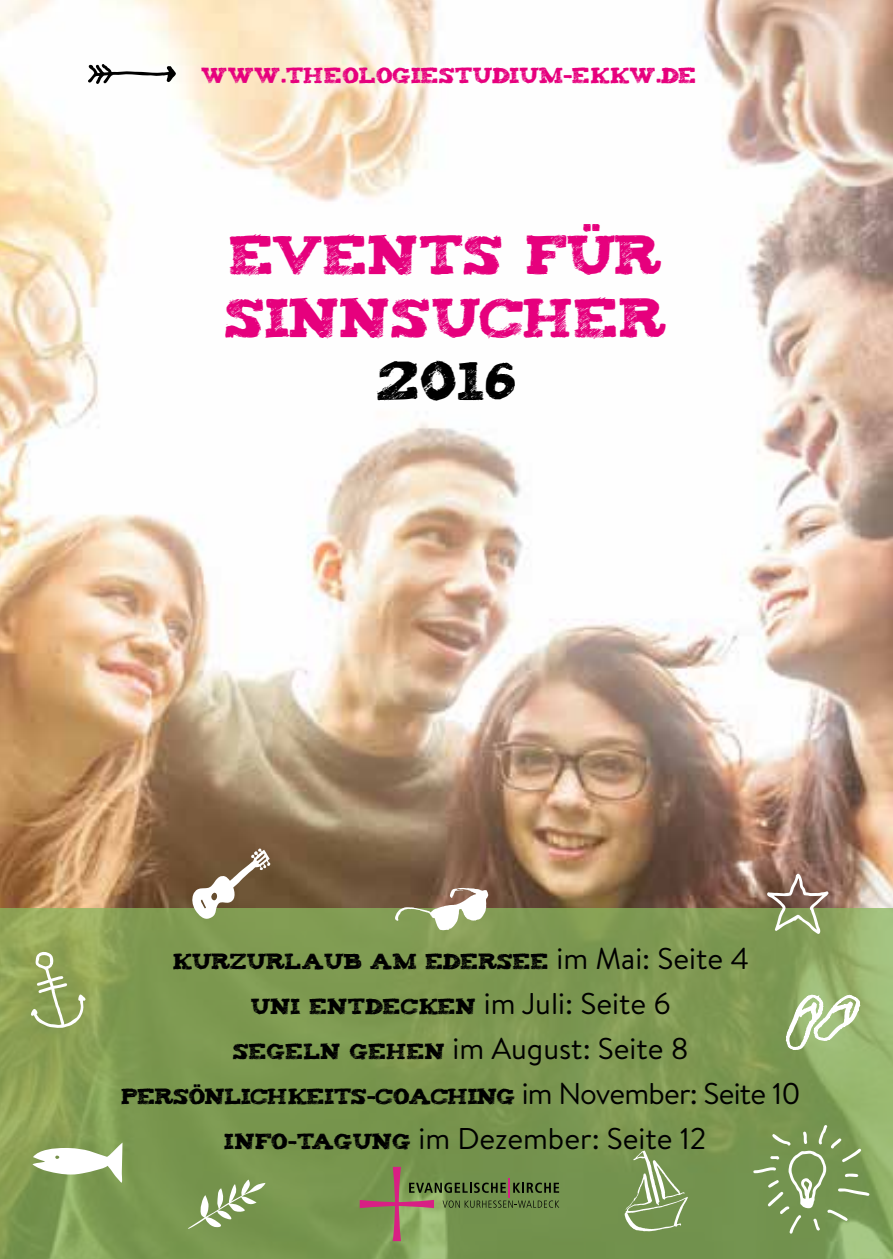
<style>
.page{position:relative;width:893px;height:1259px;background:#fff}
.page>*{position:absolute;margin:0;border:0;box-sizing:border-box;transform-origin:0 0}
.t1{font:45px/63px "Tiza";color:#e6007d}
.t2{font:45px "Tiza";color:#000}
.t3{font:30px/45px "Brandon Text";color:#000;text-align:center}
.t4{font:18px "Tiza";letter-spacing:-.025em;color:#000}
.t5{font:18px "Tiza";color:#000}
.t6{font:18px "Tiza";color:#e6007d}
.s1{font-family:"Brandon Text";font-size:30px}
.s2{font-family:"Tiza";font-size:18px}
</style>
<div class="page">
<img style="left:0;top:0;width:893px;height:908px">
<svg style="left:0;top:908px;width:893px;height:351px;fill:#7d9851"></svg>
<svg style="left:360px;top:1166px;width:199px;height:75px"></svg>
<svg style="left:395px;top:888px;width:93px;height:42px"></svg>
<svg style="left:785px;top:992px;width:76px;height:60px"></svg>
<svg style="left:625px;top:1150px;width:63px;height:81px"></svg>
<svg style="left:753px;top:1125px;width:116px;height:108px"></svg>
<svg style="left:15px;top:944px;width:76px;height:91px"></svg>
<svg style="left:767px;top:873px;width:61px;height:61px"></svg>
<svg style="left:185px;top:846px;width:95px;height:76px"></svg>
<div style="left:178px;top:1167px;width:95px;height:73px;background:#76944d"></div>
<svg style="left:32px;top:1142px;width:90px;height:40px"></svg>
<svg style="left:88px;top:64px;width:88px;height:20px"></svg>
<p class="t6" style="left:202px;top:69px;width:497px">WWW.THEOLOGIESTUDIUM-EKKW.DE</p>
<h1 class="t1" style="left:226px;top:231px;width:442px">EVENTS FÜR<br>SINNSUCHER</h1>
<h1 class="t2" style="left:376px;top:366px;width:142px">2016</h1>
<p class="t5" style="left:173px;top:955px;width:578px">KURZURLAUB AM EDERSEE <span class="s1">im Mai: Seite 4</span></p>
<p class="t3" style="left:233px;top:979px;width:457px"><span class="s2">UNI ENTDECKEN</span> im Juli: Seite 6<br><span class="s2">SEGELN GEHEN</span> im August: Seite 8</p>
<p class="t4" style="left:121px;top:1090px;width:681px">PERSÖNLICHKEITS-COACHING <span class="s1">im November: Seite 10</span></p>
<p class="t3" style="left:224px;top:1114px;width:484px"><span class="s2">INFO-TAGUNG</span> im Dezember: Seite 12</p>
</div>
